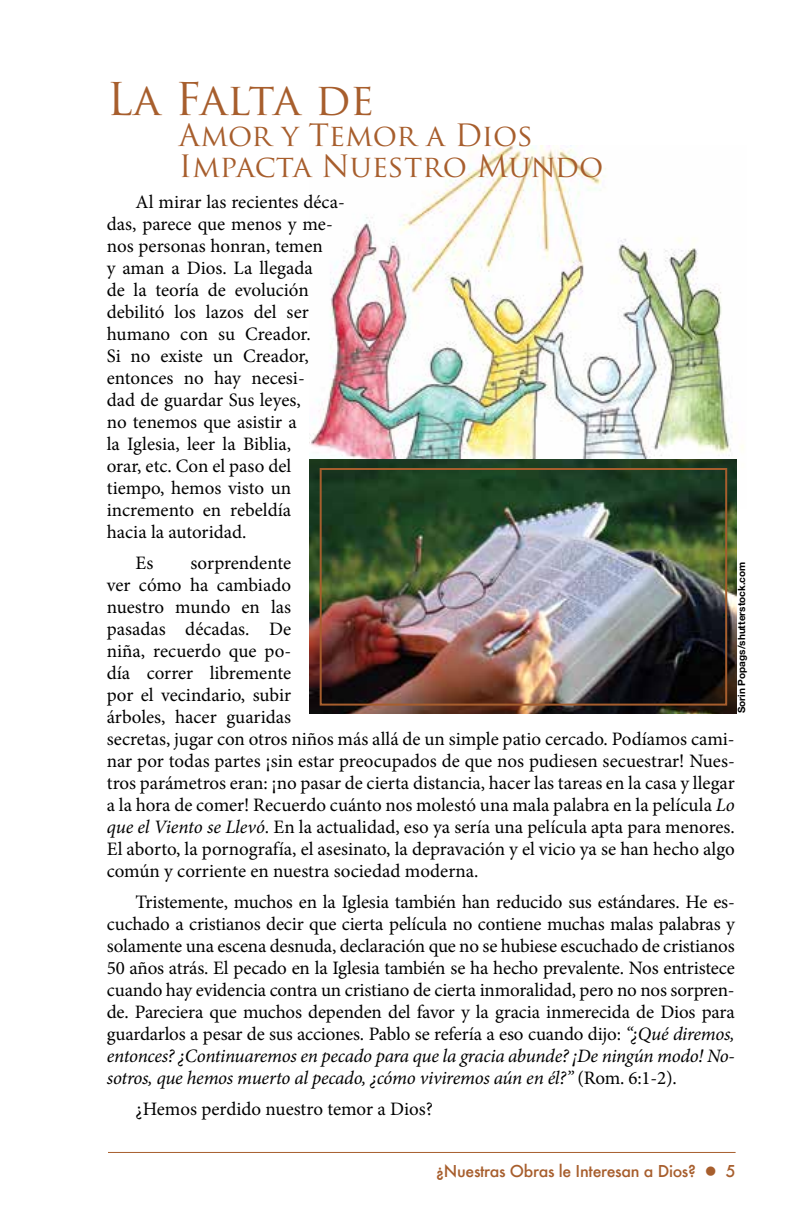
<style>
.page{position:relative;width:792px;height:1224px;background:#fff}
.page>*{position:absolute;margin:0;border:0;box-sizing:border-box;transform-origin:0 0}
.t1{font:44px "Trajan Pro";letter-spacing:-.02em;color:#a75e2d}
.t2{font:30px/31px "Trajan Pro";color:#a75e2d}
.t3{font:19px/22px "Minion Pro";color:#000}
.t4{font:500 16px "Futura";letter-spacing:-.02em;color:#a75e2d}
.t5{font:700 10px "Helvetica Neue LT Std";color:#000}
.s1{font-style:italic}
</style>
<div class="page">
<hr style="left:108px;top:1152px;width:628px;height:1px;background:#a75e2d">
<img style="left:309px;top:145px;width:435px;height:314px">
<img style="left:309px;top:459px;width:428px;height:254px">
<div style="left:320px;top:468px;width:407px;height:238px;border:2px solid #a75e2d"></div>
<h1 class="t1" style="left:107px;top:71px;width:269px">La Falta de</h1>
<h2 class="t2" style="left:179px;top:119px;width:426px">Amor y Temor a Dios<br>Impacta Nuestro Mundo</h2>
<p class="t3" style="left:107px;top:191px;width:240px;text-indent:29px">Al mirar las recientes déca&shy;das, parece que menos y me&shy;nos personas honran, temen<br>y aman a Dios. La llegada<br>de la teoría de evolución debilitó los lazos del ser humano con su Creador.<br>Si no existe un Creador, entonces no hay necesi-<br>dad de guardar Sus leyes,<br>no tenemos que asistir a<br>la Iglesia, leer la Biblia,<br>orar, etc. Con el paso del tiempo, hemos visto un incremento en rebeldía<br>hacia la autoridad.</p>
<p class="t3" style="left:136px;top:552px;width:19px">Es</p>
<p class="t3" style="left:107px;top:552px;width:630px;text-indent:84px">sorprendente<br>ver cómo ha cambiado<br>nuestro mundo en las<br>pasadas décadas. De<br>niña, recuerdo que po-<br>día correr libremente<br>por el vecindario, subir<br>árboles, hacer guaridas<br>secretas, jugar con otros niños más allá de un simple patio cercado. Podíamos cami&shy;nar por todas partes ¡sin estar preocupados de que nos pudiesen secuestrar! Nues&shy;tros parámetros eran: ¡no pasar de cierta distancia, hacer las tareas en la casa y llegar a la hora de comer! Recuerdo cuánto nos molestó una mala palabra en la película <span class="s1">Lo que el Viento se Llevó</span>. En la actualidad, eso ya sería una película apta para menores.<br>El aborto, la pornografía, el asesinato, la depravación y el vicio ya se han hecho algo común y corriente en nuestra sociedad moderna.</p>
<p class="t3" style="left:107px;top:891px;width:630px;text-align:justify;text-indent:29px">Tristemente, muchos en la Iglesia también han reducido sus estándares. He es&shy;cuchado a cristianos decir que cierta película no contiene muchas malas palabras y solamente una escena desnuda, declaración que no se hubiese escuchado de cristianos 50 años atrás. El pecado en la Iglesia también se ha hecho prevalente. Nos entristece cuando hay evidencia contra un cristiano de cierta inmoralidad, pero no nos sorpren&shy;de. Pareciera que muchos dependen del favor y la gracia inmerecida de Dios para guardarlos a pesar de sus acciones. Pablo se refería a eso cuando dijo: <span class="s1">“¿Qué diremos, entonces? ¿Continuaremos en pecado para que la gracia abunde? ¡De ningún modo! No&shy;sotros, que hemos muerto al pecado, ¿cómo viviremos aún en él?”</span> (Rom. 6:1-2).</p>
<p class="t3" style="left:136px;top:1098px;width:299px">¿Hemos perdido nuestro temor a Dios?</p>
<p class="t5" style="left:735px;top:713px;width:153px;rotate:-90deg">Sorin Popags/shutterstock.com</p>
<p class="t4" style="left:436px;top:1161px;width:301px">¿Nuestras Obras le Interesan a Dios? ● 5</p>
</div>
